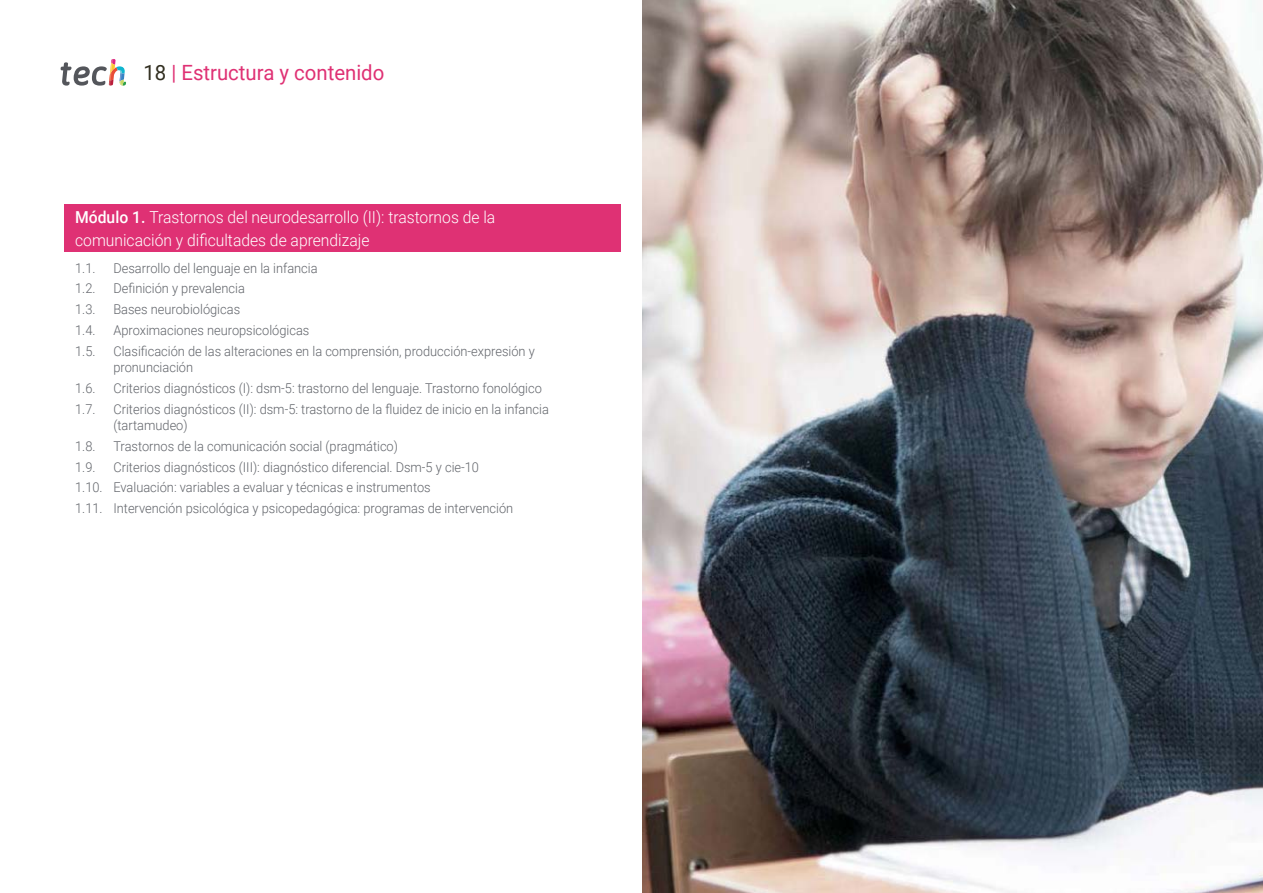
<style>
.page{position:relative;width:1263px;height:893px;background:#fff}
.page>*{position:absolute;margin:0;border:0;box-sizing:border-box;transform-origin:0 0}
.t1{font:21px "Roboto";color:#df3174}
.t2{font:300 16.5px/22.5px "Roboto";color:#fff;scale:.95 1}
.t3{font:300 13.5px/16.5px "Roboto";color:#61646a;scale:.95 1}
.s1{color:#312e20}
.s2{font-weight:500}
</style>
<div class="page">
<div style="left:64px;top:204px;width:557px;height:48px;background:#df3174"></div>
<img style="left:642px;top:0;width:621px;height:893px">
<svg style="left:61px;top:59px;width:65px;height:27px"></svg>
<h1 class="t1" style="left:144px;top:57px;width:242px"><span class="s1">18</span> | Estructura y contenido</h1>
<p class="t2" style="left:75px;top:205px;width:444px"><span class="s2">Módulo 1.</span> Trastornos del neurodesarrollo (II): trastornos de la comunicación y dificultades de aprendizaje</p>
<p class="t3" style="left:75px;top:259px;width:23px">1.1.</p>
<p class="t3" style="left:113px;top:259px;width:216px">Desarrollo del lenguaje en la infancia</p>
<p class="t3" style="left:75px;top:280px;width:23px">1.2.</p>
<p class="t3" style="left:113px;top:280px;width:140px">Definición y prevalencia</p>
<p class="t3" style="left:75px;top:301px;width:23px">1.3.</p>
<p class="t3" style="left:113px;top:301px;width:135px">Bases neurobiológicas</p>
<p class="t3" style="left:75px;top:321px;width:23px">1.4.</p>
<p class="t3" style="left:113px;top:321px;width:208px">Aproximaciones neuropsicológicas</p>
<p class="t3" style="left:75px;top:342px;width:23px">1.5.</p>
<p class="t3" style="left:113px;top:342px;width:445px">Clasificación de las alteraciones en la comprensión, producción-expresión y pronunciación</p>
<p class="t3" style="left:75px;top:379px;width:23px">1.6.</p>
<p class="t3" style="left:113px;top:379px;width:453px">Criterios diagnósticos (I): dsm-5: trastorno del lenguaje. Trastorno fonológico</p>
<p class="t3" style="left:75px;top:400px;width:23px">1.7.</p>
<p class="t3" style="left:113px;top:400px;width:460px">Criterios diagnósticos (II): dsm-5: trastorno de la fluidez de inicio en la infancia (tartamudeo)</p>
<p class="t3" style="left:75px;top:437px;width:23px">1.8.</p>
<p class="t3" style="left:113px;top:437px;width:301px">Trastornos de la comunicación social (pragmático)</p>
<p class="t3" style="left:75px;top:458px;width:23px">1.9.</p>
<p class="t3" style="left:75px;top:456px;width:463px;line-height:20.7px;text-indent:38px">Criterios diagnósticos (III): diagnóstico diferencial. Dsm-5 y cie-10<br>1.10. Evaluación: variables a evaluar y técnicas e instrumentos<br>1.11. Intervención psicológica y psicopedagógica: programas de intervención</p>
</div>
